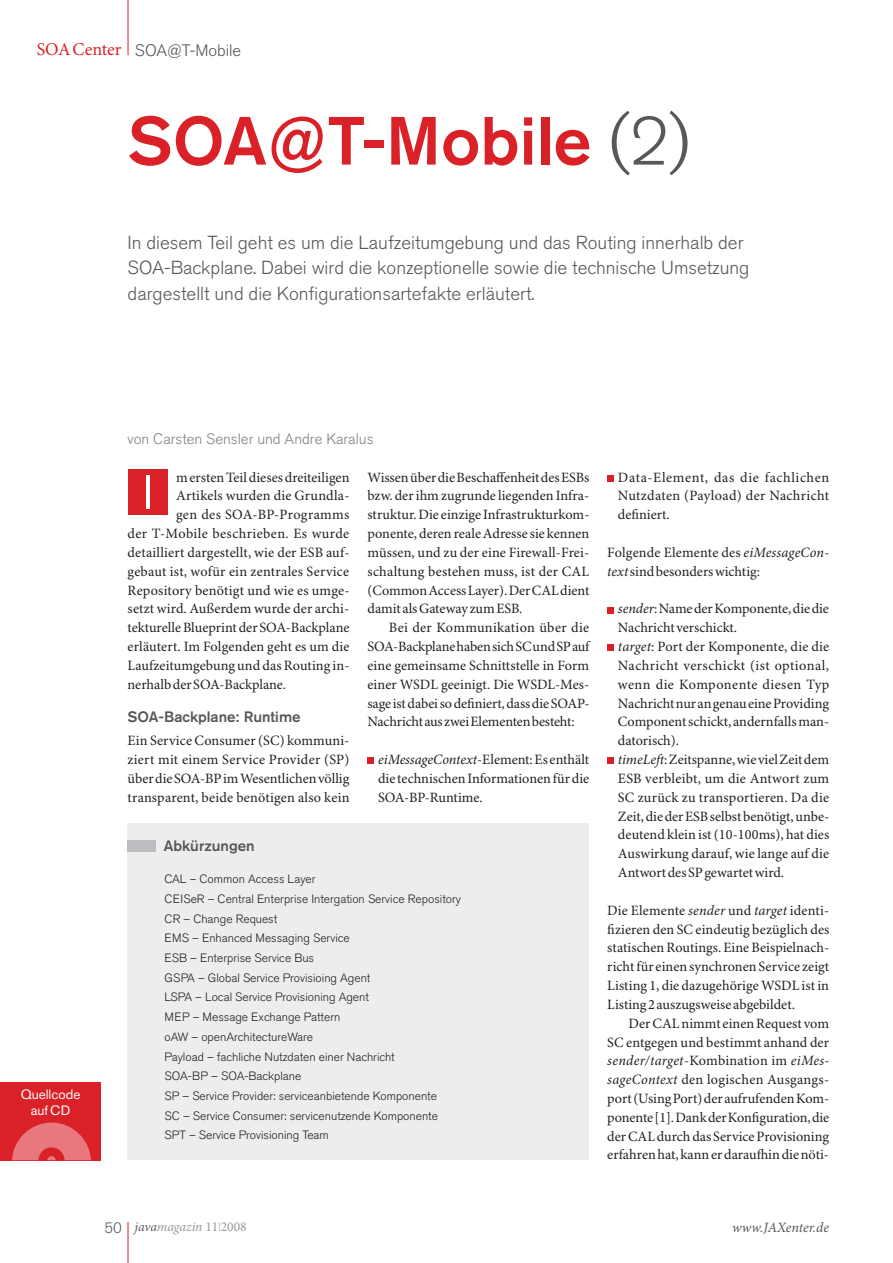
<style>
.page{position:relative;width:893px;height:1263px;background:#fff}
.page>*{position:absolute;margin:0;border:0;box-sizing:border-box;transform-origin:0 0}
.t1{font:500 67.5px "Akzidenz Grotesk BQ";color:#da2128}
.t2{font:300 18.75px/25.5px "Akzidenz Grotesk BQ";color:#57585a}
.t3{font:18px "Minion Pro";color:#da2128}
.t4{font:300 16.5px "Akzidenz Grotesk BQ";color:#57585a}
.t5{font:500 15px "Akzidenz Grotesk BQ";color:#57585a}
.t6{font:300 15px "Akzidenz Grotesk BQ";color:#808285}
.t7{font:300 15px "Akzidenz Grotesk BQ";color:#57585a}
.t8{font:14.25px/18.8px "Minion Pro";letter-spacing:.005em;color:#231f20;text-align:justify}
.t9{font:14.25px "Minion Pro";letter-spacing:.03em;color:#231f20}
.t10{font:14.25px "Minion Pro";letter-spacing:.025em;color:#231f20}
.t11{font:italic 14.25px "Minion Pro";letter-spacing:-.005em;color:#57585a}
.t12{font:italic 13.5px "Minion Pro";letter-spacing:-.005em;color:#97999c}
.t13{font:13.5px/16.5px "Akzidenz Grotesk BQ";color:#fff;text-align:center}
.t14{font:300 12px/19.6px "Akzidenz Grotesk BQ";color:#231f20}
.s1{font-weight:300;color:#57585a}
.s2{font-style:italic}
.s3{color:#57585a}
.s4{font-style:normal}
.s5{font-style:normal;font-size:9px}
</style>
<div class="page">
<hr style="left:128px;top:0;width:1px;height:55px;background:#da2128">
<hr style="left:128px;top:1222px;width:1px;height:41px;background:#da2128">
<div style="left:367px;top:758px;width:7px;height:6px;background:#da2128"></div>
<div style="left:607px;top:475px;width:7px;height:7px;background:#da2128"></div>
<div style="left:607px;top:607px;width:7px;height:6px;background:#da2128"></div>
<div style="left:607px;top:645px;width:7px;height:6px;background:#da2128"></div>
<div style="left:607px;top:758px;width:7px;height:6px;background:#da2128"></div>
<div style="left:128px;top:469px;width:40px;height:46px;background:#da2128"></div>
<hr style="left:147px;top:475px;width:3px;height:33px;background:#fff">
<div style="left:128px;top:823px;width:461px;height:337px;background:#ededee"></div>
<div style="left:128px;top:840px;width:28px;height:12px;background:#bcbdc0"></div>
<div style="left:0;top:1082px;width:101px;height:78px;background:#da2128"></div>
<svg style="left:12px;top:1122px;width:79px;height:38px"></svg>
<p class="t3" style="left:37px;top:39px;width:86px">SOA Center</p>
<p class="t4" style="left:135px;top:41px;width:108px">SOA@T-Mobile</p>
<h1 class="t1" style="left:128px;top:100px;width:564px">SOA@T-Mobile <span class="s1">(2)</span></h1>
<h2 class="t2" style="left:128px;top:230px;width:623px">In diesem Teil geht es um die Laufzeitumgebung und das Routing innerhalb der<br>SOA-Backplane. Dabei wird die konzeptionelle sowie die technische Umsetzung dargestellt und die Konfigurationsartefakte erläutert.</h2>
<p class="t13" style="left:21px;top:1086px;width:61px">Quellcode auf CD</p>
<p class="t6" style="left:128px;top:430px;width:247px">von Carsten Sensler und Andre Karalus</p>
<p class="t8" style="left:176px;top:468px;width:175px">m ersten Teil dieses dreiteiligen</p>
<p class="t8" style="left:176px;top:487px;width:175px">Artikels wurden die Grundla-</p>
<p class="t10" style="left:176px;top:506px;width:175px">gen des SOA-BP-Programms</p>
<p class="t9" style="left:128px;top:525px;width:223px">der T-Mobile beschrieben. Es wurde</p>
<p class="t8" style="left:128px;top:544px;width:223px">detailliert dargestellt, wie der ESB auf-</p>
<p class="t8" style="left:128px;top:562px;width:223px">gebaut ist, wofür ein zentrales Service</p>
<p class="t8" style="left:128px;top:581px;width:223px">Repository benötigt und wie es umge-</p>
<p class="t8" style="left:128px;top:600px;width:223px">setzt wird. Außerdem wurde der archi-</p>
<p class="t8" style="left:128px;top:619px;width:223px">tekturelle Blueprint der SOA-Backplane</p>
<p class="t8" style="left:128px;top:638px;width:223px">erläutert. Im Folgenden geht es um die</p>
<p class="t8" style="left:128px;top:656px;width:223px">Laufzeitumgebung und das Routing in-</p>
<p class="t8" style="left:128px;top:675px;width:160px">nerhalb der SOA-Backplane.</p>
<p class="t5" style="left:128px;top:707px;width:174px">SOA-Backplane: Runtime</p>
<p class="t8" style="left:128px;top:732px;width:223px">Ein Service Consumer (SC) kommuni&shy;ziert mit einem Service Provider (SP) über die SOA-BP im Wesentlichen völlig transparent, beide benötigen also kein</p>
<p class="t5" style="left:164px;top:837px;width:92px">Abkürzungen</p>
<p class="t8" style="left:367px;top:468px;width:223px">Wissen über die Beschaffenheit des ESBs bzw. der ihm zugrunde liegenden Infra&shy;struktur. Die einzige Infrastrukturkom&shy;ponente, deren reale Adresse sie kennen müssen, und zu der eine Firewall-Frei&shy;schaltung bestehen muss, ist der CAL (Common Access Layer). Der CAL dient damit als Gateway zum ESB.</p>
<p class="t8" style="left:367px;top:619px;width:224px;text-indent:21px">Bei der Kommunikation über die SOA-Backplane haben sich SC und SP auf eine gemeinsame Schnittstelle in Form einer WSDL geeinigt. Die WSDL-Mes&shy;sage ist dabei so definiert, dass die SOAP-Nachricht aus zwei Elementen besteht:</p>
<p class="t8" style="left:378px;top:751px;width:213px"><span class="s2">eiMessageContext</span>-Element: Es enthält die technischen Informationen für die SOA-BP-Runtime.</p>
<p class="t14" style="left:164px;top:869px;width:298px">CAL – Common Access Layer<br>CEISeR – Central Enterprise Intergation Service Repository CR – Change Request<br>EMS – Enhanced Messaging Service<br>ESB – Enterprise Service Bus<br>GSPA – Global Service Provisioing Agent<br>LSPA – Local Service Provisioning Agent<br>MEP – Message Exchange Pattern<br>oAW – openArchitectureWare<br>Payload – fachliche Nutzdaten einer Nachricht<br>SOA-BP – SOA-Backplane<br>SP – Service Provider: serviceanbietende Komponente<br>SC – Service Consumer: servicenutzende Komponente SPT – Service Provisioning Team</p>
<p class="t8" style="left:618px;top:468px;width:213px">Data-Element, das die fachlichen Nutzdaten (Payload) der Nachricht definiert.</p>
<p class="t8" style="left:607px;top:544px;width:223px">Folgende Elemente des <span class="s2">eiMessageCon&shy;text</span> sind besonders wichtig:</p>
<p class="t8" style="left:618px;top:600px;width:213px;text-align:left"><span class="s2">sender</span>: Name der Komponente, die die Nachricht verschickt.<br><span class="s2">target</span>: Port der Komponente, die die Nachricht verschickt (ist optional, wenn die Komponente diesen Typ Nachricht nur an genau eine Providing Component schickt, andernfalls man&shy;datorisch).<br><span class="s2">timeLeft</span>: Zeitspanne, wie viel Zeit dem ESB verbleibt, um die Antwort zum SC zurück zu transportieren. Da die Zeit, die der ESB selbst benötigt, unbe&shy;deutend klein ist (10-100ms), hat dies Auswirkung darauf, wie lange auf die Antwort des SP gewartet wird.</p>
<p class="t8" style="left:607px;top:901px;width:224px">Die Elemente <span class="s2">sender</span> und <span class="s2">target</span> identi&shy;fizieren den SC eindeutig bezüglich des statischen Routings. Eine Beispielnach&shy;richt für einen synchronen Service zeigt Listing 1, die dazugehörige WSDL ist in Listing 2 auszugsweise abgebildet.</p>
<p class="t8" style="left:607px;top:1014px;width:223px;text-indent:21px">Der CAL nimmt einen Request vom SC entgegen und bestimmt anhand der <span class="s2">sender/target</span>-Kombination im <span class="s2">eiMes&shy;sageContext</span> den logischen Ausgangs&shy;port (Using Port) der aufrufenden Kom&shy;ponente [1]. Dank der Konfiguration, die der CAL durch das Service Provisioning erfahren hat, kann er daraufhin die nöti-</p>
<p class="t12" style="left:135px;top:1217px;width:114px"><span class="s3">java</span>magazin <span class="s4">11</span><span class="s5">|</span><span class="s4">2008</span></p>
<p class="t7" style="left:105px;top:1219px;width:19px">50</p>
<p class="t11" style="left:732px;top:1218px;width:98px">www.JAXenter.de</p>
</div>
